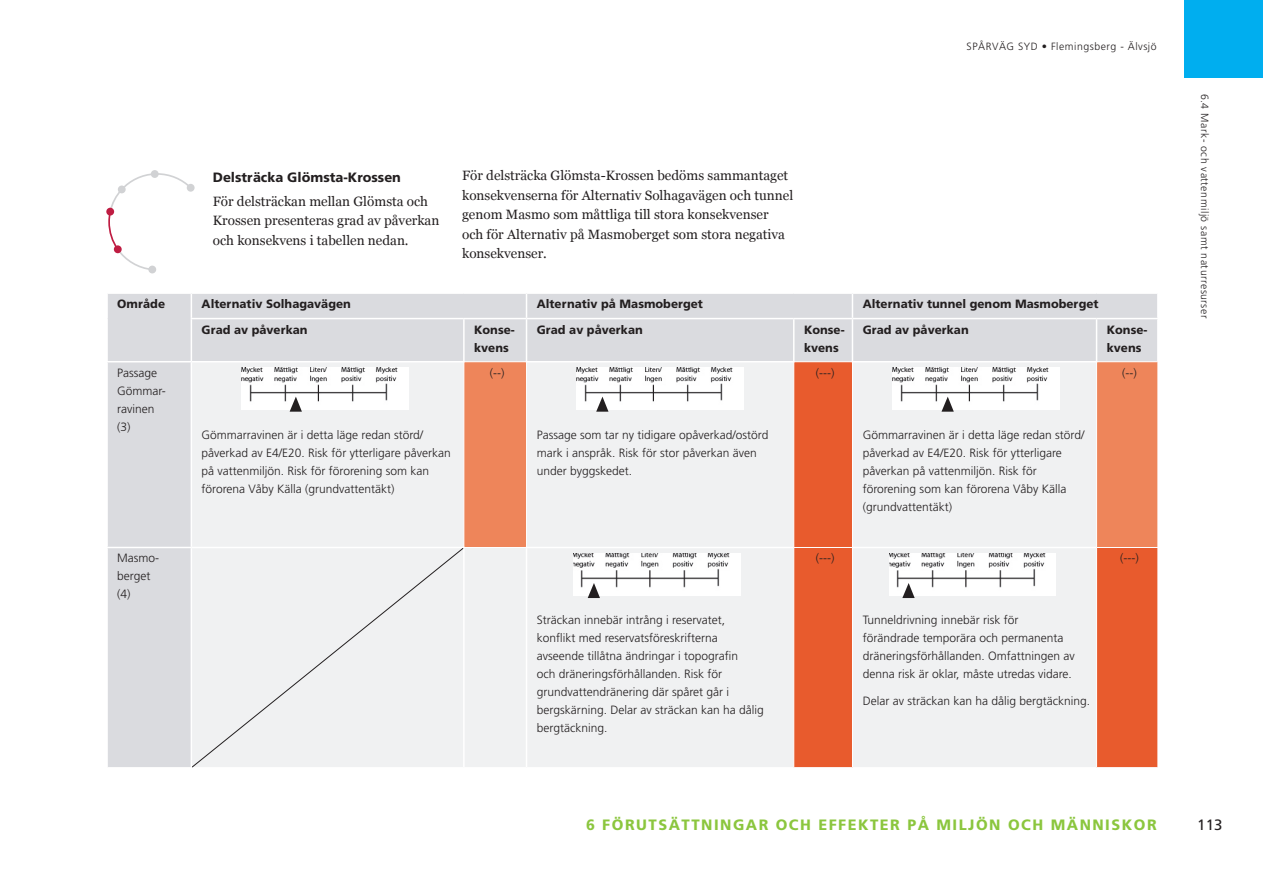
<style>
.page{position:relative;width:1263px;height:893px;background:#fff}
.page>*{position:absolute;margin:0;border:0;box-sizing:border-box;transform-origin:0 0}
.t1{font:800 15px "Frutiger SLLOTF";letter-spacing:.1em;color:#8bc63e}
.t2{font:15px "Frutiger SLLOTF";color:#231f20}
.Brödtext{font:13.5px/19.5px "Georgia";color:#231f20}
.Rubrik_4{font:800 13.5px "Frutiger SLLOTF";color:#231f20}
.Tabelltext{font:300 12px/18px "Frutiger SLLOTF";color:#231f20}
.Tabelltext-2{font:800 12px/18px "Frutiger SLLOTF";color:#231f20}
.t3{font:300 10.5px "Frutiger SLLOTF";letter-spacing:.05em;color:#231f20}
</style>
<div class="page">
<div style="left:1185px;top:0;width:78px;height:78px;background:#00aeef"></div>
<svg style="left:107px;top:173px;width:82px;height:97px"></svg>
<div style="left:114px;top:245px;width:8px;height:8px;background:#bf1c42;border-radius:50%"></div>
<div style="left:148px;top:266px;width:8px;height:7px;background:#d1d2d4;border-radius:50%"></div>
<div style="left:106px;top:208px;width:8px;height:8px;background:#bf1c42;border-radius:50%"></div>
<div style="left:118px;top:186px;width:8px;height:7px;background:#d1d2d4;border-radius:50%"></div>
<div style="left:151px;top:170px;width:8px;height:8px;background:#d1d2d4;border-radius:50%"></div>
<div style="left:187px;top:184px;width:8px;height:8px;background:#d1d2d4;border-radius:50%"></div>
<div style="left:108px;top:294px;width:1049px;height:473px;background:#dadbdf"></div>
<div style="left:192px;top:362px;width:601px;height:405px;background:#f0f1f2"></div>
<svg style="left:464px;top:362px;width:329px;height:185px;fill:#f0f1f2"></svg>
<svg style="left:794px;top:362px;width:363px;height:405px;fill:#f0f1f2"></svg>
<svg style="left:191px;top:294px;width:1px;height:24px"></svg>
<svg style="left:526px;top:294px;width:1px;height:24px"></svg>
<svg style="left:852px;top:294px;width:1px;height:24px"></svg>
<hr style="left:191px;top:318px;width:273px;height:1px;background:#fff">
<hr style="left:191px;top:319px;width:1px;height:42px;background:#fff">
<hr style="left:464px;top:318px;width:62px;height:1px;background:#fff">
<hr style="left:463px;top:319px;width:2px;height:42px;background:#fff">
<hr style="left:526px;top:318px;width:268px;height:1px;background:#fff">
<hr style="left:526px;top:319px;width:1px;height:42px;background:#fff">
<hr style="left:794px;top:318px;width:58px;height:1px;background:#fff">
<hr style="left:793px;top:319px;width:1px;height:42px;background:#fff">
<hr style="left:852px;top:318px;width:244px;height:1px;background:#fff">
<hr style="left:852px;top:319px;width:1px;height:42px;background:#fff">
<hr style="left:1096px;top:318px;width:63px;height:1px;background:#fff">
<hr style="left:1096px;top:319px;width:1px;height:42px;background:#fff">
<hr style="left:106px;top:361px;width:85px;height:1px;background:#fff">
<hr style="left:191px;top:361px;width:274px;height:1px;background:#fff">
<hr style="left:191px;top:362px;width:1px;height:185px;background:#fff">
<hr style="left:526px;top:361px;width:268px;height:1px;background:#fff">
<hr style="left:852px;top:361px;width:245px;height:1px;background:#fff">
<hr style="left:106px;top:547px;width:85px;height:1px;background:#fff">
<hr style="left:191px;top:547px;width:274px;height:1px;background:#fff">
<hr style="left:191px;top:548px;width:1px;height:219px;background:#fff">
<hr style="left:463px;top:548px;width:2px;height:219px;background:#fff">
<hr style="left:526px;top:547px;width:267px;height:1px;background:#fff">
<hr style="left:526px;top:548px;width:1px;height:219px;background:#fff">
<hr style="left:853px;top:547px;width:243px;height:1px;background:#fff">
<hr style="left:463px;top:361px;width:64px;height:1px;background:#fff">
<hr style="left:463px;top:362px;width:1px;height:185px;background:#fff">
<hr style="left:526px;top:362px;width:1px;height:185px;background:#fff">
<hr style="left:793px;top:361px;width:60px;height:1px;background:#fff">
<hr style="left:793px;top:362px;width:1px;height:185px;background:#fff">
<hr style="left:852px;top:362px;width:1px;height:185px;background:#fff">
<hr style="left:1096px;top:361px;width:62px;height:1px;background:#fff">
<hr style="left:1096px;top:362px;width:1px;height:185px;background:#fff">
<hr style="left:463px;top:547px;width:64px;height:1px;background:#fff">
<hr style="left:793px;top:547px;width:60px;height:1px;background:#fff">
<hr style="left:793px;top:548px;width:1px;height:219px;background:#fff">
<hr style="left:852px;top:548px;width:1px;height:219px;background:#fff">
<hr style="left:1096px;top:547px;width:62px;height:1px;background:#fff">
<hr style="left:1096px;top:548px;width:1px;height:219px;background:#fff">
<div style="left:192px;top:548px;width:271px;height:219px;background:#f0f1f2"></div>
<img style="left:242px;top:368px;width:166px;height:42px">
<img style="left:577px;top:368px;width:166px;height:42px">
<img style="left:893px;top:368px;width:166px;height:42px">
<img style="left:573px;top:553px;width:167px;height:42px">
<img style="left:889px;top:553px;width:167px;height:42px">
<svg style="left:290px;top:397px;width:12px;height:15px"></svg>
<svg style="left:596px;top:397px;width:12px;height:15px"></svg>
<svg style="left:941px;top:397px;width:13px;height:15px"></svg>
<svg style="left:588px;top:583px;width:12px;height:15px"></svg>
<svg style="left:902px;top:583px;width:13px;height:15px"></svg>
<p class="Rubrik_4" style="left:213px;top:169px;width:190px">Delsträcka Glömsta-Krossen</p>
<p class="Brödtext" style="left:213px;top:192px;width:228px">För delsträckan mellan Glömsta och<br>Krossen presenteras grad av påverkan och konsekvens i tabellen nedan.</p>
<p class="Brödtext" style="left:462px;top:166px;width:333px">För delsträcka Glömsta-Krossen bedöms sammantaget konsekvenserna för Alternativ Solhagavägen och tunnel genom Masmo som måttliga till stora konsekvenser och för Alternativ på Masmoberget som stora negativa konsekvenser.</p>
<p class="t3" style="left:967px;top:41px;width:192px">SPÅRVÄG SYD • Flemingsberg - Älvsjö</p>
<p class="Tabelltext-2" style="left:117px;top:295px;width:49px">Område</p>
<p class="Tabelltext-2" style="left:202px;top:295px;width:151px">Alternativ Solhagavägen</p>
<p class="Tabelltext-2" style="left:537px;top:295px;width:168px">Alternativ på Masmoberget</p>
<p class="Tabelltext-2" style="left:863px;top:295px;width:237px">Alternativ tunnel genom Masmoberget</p>
<p class="Tabelltext-2" style="left:202px;top:320px;width:108px">Grad av påverkan</p>
<p class="Tabelltext-2" style="left:474px;top:320px;width:42px">Konse&shy;kvens</p>
<p class="Tabelltext-2" style="left:537px;top:320px;width:108px">Grad av påverkan</p>
<p class="Tabelltext-2" style="left:804px;top:320px;width:42px">Konse&shy;kvens</p>
<p class="Tabelltext-2" style="left:863px;top:320px;width:108px">Grad av påverkan</p>
<p class="Tabelltext-2" style="left:1107px;top:320px;width:42px">Konse&shy;kvens</p>
<p class="Tabelltext" style="left:117px;top:364px;width:50px">Passage<br>Gömmar&shy;ravinen (3)</p>
<p class="Tabelltext" style="left:202px;top:426px;width:251px">Gömmarravinen är i detta läge redan störd/ påverkad av E4/E20. Risk för ytterligare påverkan på vattenmiljön. Risk för förorening som kan förorena Våby Källa (grundvattentäkt)</p>
<p class="Tabelltext" style="left:490px;top:364px;width:16px">(--)</p>
<p class="Tabelltext" style="left:816px;top:364px;width:20px">(---)</p>
<p class="Tabelltext" style="left:1122px;top:364px;width:16px">(--)</p>
<p class="Tabelltext" style="left:537px;top:426px;width:233px">Passage som tar ny tidigare opåverkad/ostörd mark i anspråk. Risk för stor påverkan även under byggskedet.</p>
<p class="Tabelltext" style="left:863px;top:426px;width:223px">Gömmarravinen är i detta läge redan störd/ påverkad av E4/E20. Risk för ytterligare påverkan på vattenmiljön. Risk för förorening som kan förorena Våby Källa (grundvattentäkt)</p>
<p class="Tabelltext" style="left:117px;top:549px;width:43px">Masmo&shy;berget (4)</p>
<p class="Tabelltext" style="left:537px;top:611px;width:228px">Sträckan innebär intrång i reservatet, konflikt med reservatsföreskrifterna avseende tillåtna ändringar i topografin<br>och dräneringsförhållanden. Risk för grundvattendränering där spåret går i bergskärning. Delar av sträckan kan ha dålig bergtäckning.</p>
<p class="Tabelltext" style="left:816px;top:549px;width:20px">(---)</p>
<p class="Tabelltext" style="left:863px;top:611px;width:214px">Tunneldrivning innebär risk för förändrade temporära och permanenta dräneringsförhållanden. Omfattningen av denna risk är oklar, måste utredas vidare.</p>
<p class="Tabelltext" style="left:863px;top:692px;width:229px">Delar av sträckan kan ha dålig bergtäckning.</p>
<p class="Tabelltext" style="left:1120px;top:549px;width:20px">(---)</p>
<p class="t1" style="left:586px;top:816px;width:572px">6 FÖRUTSÄTTNINGAR OCH EFFEKTER PÅ MILJÖN OCH MÄNNISKOR</p>
<p class="t3" style="left:1211px;top:94px;width:226px;rotate:90deg">6.4 Mark- och vattenmiljö samt naturresurser</p>
<p class="t2" style="left:1197px;top:816px;width:27px">113</p>
</div>
